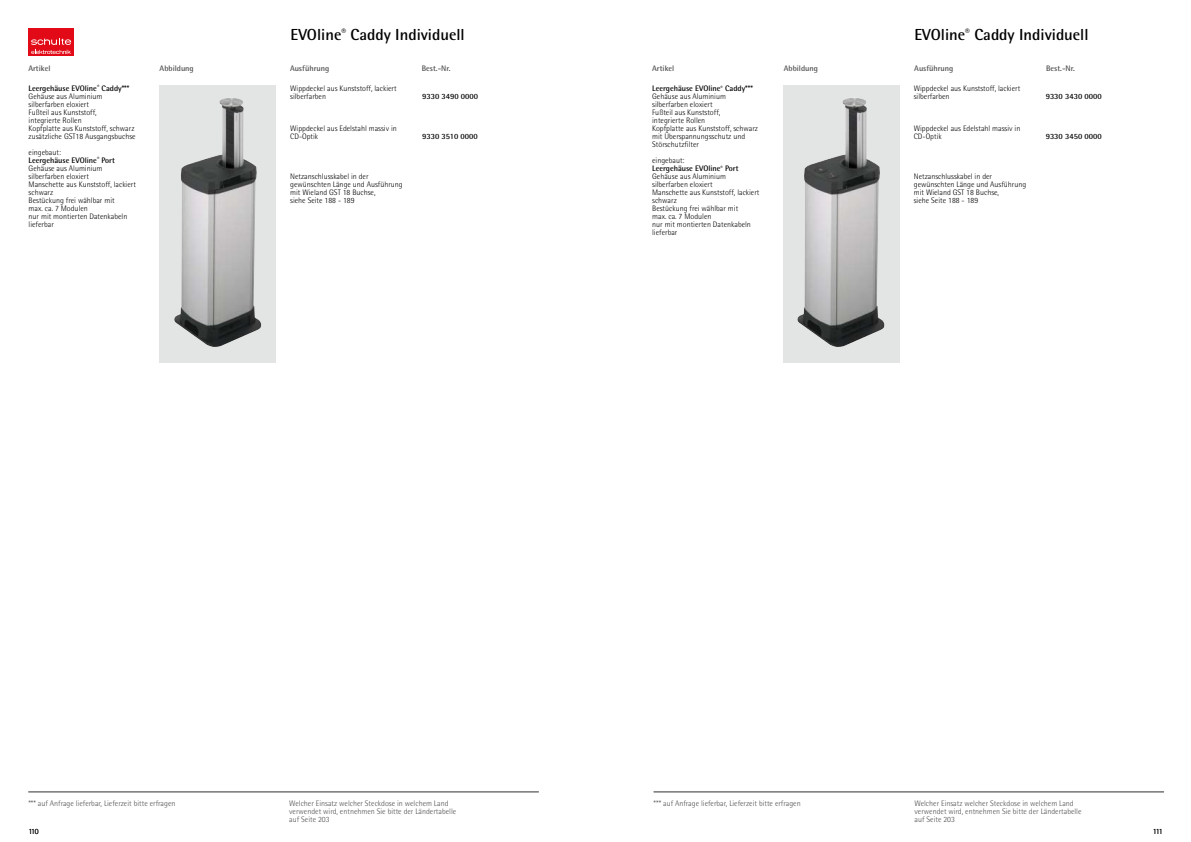
<style>
.page{position:relative;width:1191px;height:842px;background:#fff}
.page>*{position:absolute;margin:0;border:0;box-sizing:border-box;transform-origin:0 0}
.t1{font:700 16px "Rotis Semi Sans";color:#000}
.t2{font:300 8px/8px "Rotis Semi Sans";color:#000}
.t3{font:300 8px/8px "Rotis Semi Sans";color:#4d4d4d}
.t4{font:700 8px "Rotis Semi Sans";color:#4d4d4d}
.t5{font:700 8px "Rotis Semi Sans";color:#000}
.s1{font-weight:700}
</style>
<div class="page">
<div style="left:28px;top:48px;width:46px;height:8px;background:#e20a16"></div>
<div style="left:28px;top:28px;width:46px;height:19px;background:#e20a16"></div>
<svg style="left:31px;top:39px;width:40px;height:15px"></svg>
<div style="left:782px;top:85px;width:117px;height:278px;background:#e3e4e4"></div>
<img style="left:797px;top:98px;width:87px;height:249px">
<div style="left:159px;top:85px;width:117px;height:278px;background:#e3e4e4"></div>
<img style="left:174px;top:98px;width:87px;height:249px">
<hr style="left:28px;top:792px;width:511px;height:1px;background:#707173">
<hr style="left:653px;top:792px;width:511px;height:1px;background:#707173">
<h1 class="t1" style="left:291px;top:25px;width:176px">EVOline<sup>®</sup> Caddy Individuell</h1>
<p class="t4" style="left:28px;top:63px;width:24px">Artikel</p>
<p class="t4" style="left:160px;top:63px;width:36px">Abbildung</p>
<p class="t4" style="left:290px;top:63px;width:41px">Ausführung</p>
<p class="t4" style="left:422px;top:63px;width:30px">Best.-Nr.</p>
<p class="t2" style="left:29px;top:84px;width:109px"><span class="s1">Leergehäuse EVOline</span><sup>®</sup> <span class="s1">Caddy***<br></span>Gehäuse aus Aluminium silberfarben eloxiert<br>Fußteil aus Kunststoff,<br>integrierte Rollen<br>Kopfplatte aus Kunststoff, schwarz zusätzliche GST18 Ausgangsbuchse</p>
<p class="t2" style="left:29px;top:148px;width:109px">eingebaut:<br><span class="s1">Leergehäuse EVOline</span><sup>®</sup> <span class="s1">Port<br></span>Gehäuse aus Aluminium silberfarben eloxiert<br>Manschette aus Kunststoff, lackiert schwarz<br>Bestückung frei wählbar mit<br>max. ca. 7 Modulen<br>nur mit montierten Datenkabeln lieferbar</p>
<p class="t2" style="left:290px;top:84px;width:108px">Wippdeckel aus Kunststoff, lackiert silberfarben</p>
<p class="t2" style="left:290px;top:124px;width:108px">Wippdeckel aus Edelstahl massiv in<br>CD-Optik</p>
<p class="t2" style="left:290px;top:172px;width:114px">Netzanschlusskabel in der gewünschten Länge und Ausführung mit Wieland GST 18 Buchse,<br>siehe Seite 188 - 189</p>
<p class="t5" style="left:422px;top:91px;width:57px">9330 3490 0000</p>
<p class="t5" style="left:422px;top:131px;width:57px">9330 3510 0000</p>
<h1 class="t1" style="left:914px;top:25px;width:176px">EVOline<sup>®</sup> Caddy Individuell</h1>
<p class="t4" style="left:652px;top:63px;width:24px">Artikel</p>
<p class="t4" style="left:784px;top:63px;width:36px">Abbildung</p>
<p class="t4" style="left:914px;top:63px;width:41px">Ausführung</p>
<p class="t4" style="left:1046px;top:63px;width:30px">Best.-Nr.</p>
<p class="t2" style="left:652px;top:84px;width:107px"><span class="s1">Leergehäuse EVOline</span><sup>®</sup> <span class="s1">Caddy***<br></span>Gehäuse aus Aluminium silberfarben eloxiert<br>Fußteil aus Kunststoff,<br>integrierte Rollen<br>Kopfplatte aus Kunststoff, schwarz mit Überspannungsschutz und<br>Störschutzfilter</p>
<p class="t2" style="left:652px;top:156px;width:109px">eingebaut:<br><span class="s1">Leergehäuse EVOline</span><sup>®</sup> <span class="s1">Port<br></span>Gehäuse aus Aluminium silberfarben eloxiert<br>Manschette aus Kunststoff, lackiert schwarz<br>Bestückung frei wählbar mit<br>max. ca. 7 Modulen<br>nur mit montierten Datenkabeln lieferbar</p>
<p class="t2" style="left:913px;top:84px;width:108px">Wippdeckel aus Kunststoff, lackiert silberfarben</p>
<p class="t2" style="left:913px;top:124px;width:108px">Wippdeckel aus Edelstahl massiv in<br>CD-Optik</p>
<p class="t2" style="left:913px;top:172px;width:114px">Netzanschlusskabel in der gewünschten Länge und Ausführung mit Wieland GST 18 Buchse,<br>siehe Seite 188 - 189</p>
<p class="t5" style="left:1045px;top:91px;width:57px">9330 3430 0000</p>
<p class="t5" style="left:1045px;top:131px;width:57px">9330 3450 0000</p>
<p class="t3" style="left:28px;top:799px;width:149px">*** auf Anfrage lieferbar, Lieferzeit bitte erfragen</p>
<p class="t3" style="left:289px;top:799px;width:168px">Welcher Einsatz welcher Steckdose in welchem Land verwendet wird, entnehmen Sie bitte der Ländertabelle auf Seite 203</p>
<p class="t3" style="left:653px;top:799px;width:149px">*** auf Anfrage lieferbar, Lieferzeit bitte erfragen</p>
<p class="t3" style="left:914px;top:799px;width:168px">Welcher Einsatz welcher Steckdose in welchem Land verwendet wird, entnehmen Sie bitte der Ländertabelle auf Seite 203</p>
<p class="t2" style="left:28px;top:827px;width:12px">110</p>
<p class="t2" style="left:1152px;top:828px;width:11px">111</p>
</div>
